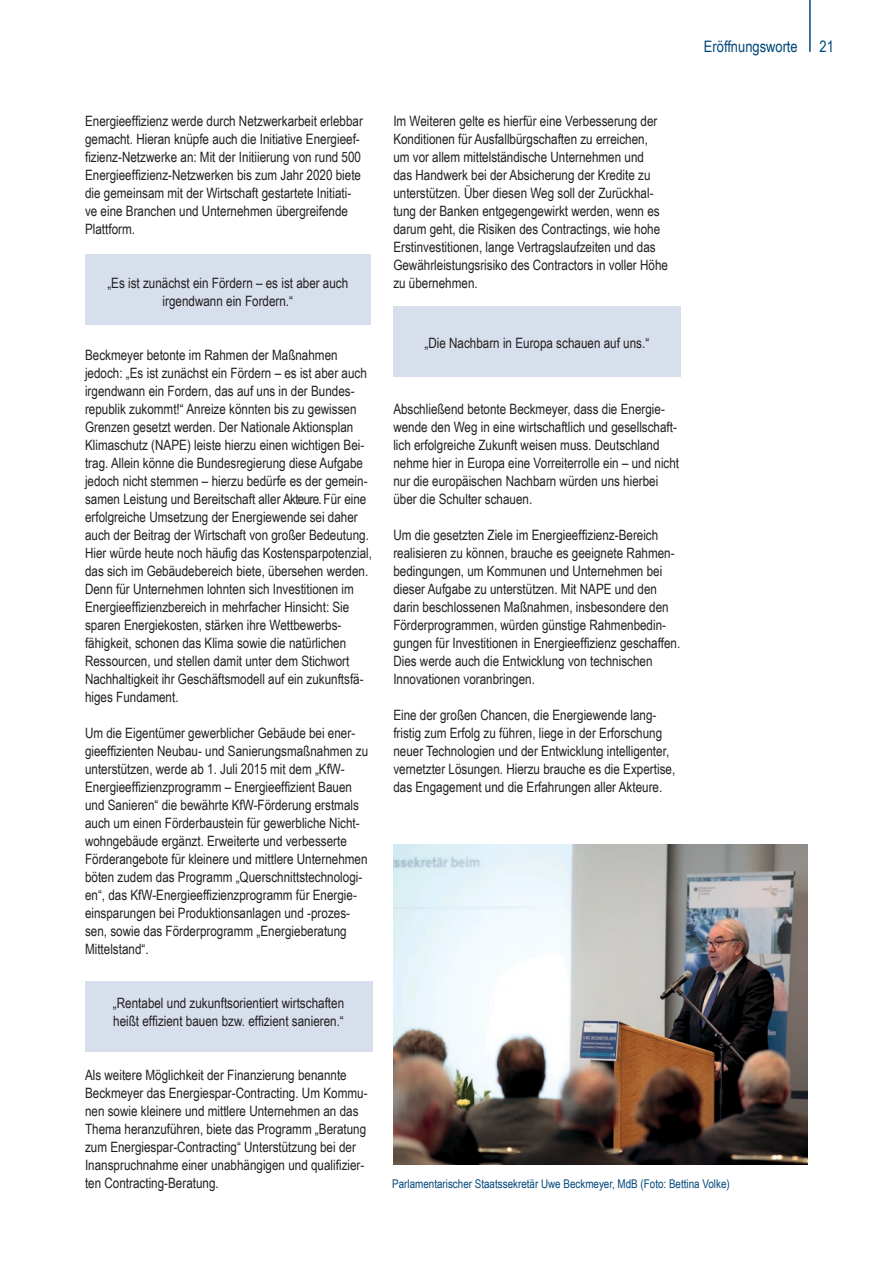
<style>
.page{position:relative;width:893px;height:1263px;background:#fff}
.page>*{position:absolute;margin:0;border:0;box-sizing:border-box;transform-origin:0 0}
.t1{font:15.75px "Arial Narrow";color:#004679}
.t2{font:14.25px/18px "Arial Narrow";color:#231f20}
.t3{font:12px "Arial Narrow";color:#004679}
</style>
<div class="page">
<hr style="left:809px;top:0;width:2px;height:52px;background:#004679">
<div style="left:85px;top:255px;width:286px;height:70px;background:#d8dfec"></div>
<div style="left:393px;top:306px;width:287px;height:70px;background:#d8dfec"></div>
<div style="left:85px;top:981px;width:287px;height:70px;background:#d8dfec"></div>
<img style="left:393px;top:844px;width:415px;height:320px">
<p class="t2" style="left:85px;top:111px;width:279px">Energieeffizienz werde durch Netzwerkarbeit erlebbar gemacht. Hieran knüpfe auch die Initiative Energieef&shy;fizienz-Netzwerke an: Mit der Initiierung von rund 500<br>Energieeffizienz-Netzwerken bis zum Jahr 2020 biete die gemeinsam mit der Wirtschaft gestartete Initiati&shy;ve eine Branchen und Unternehmen übergreifende Plattform.</p>
<p class="t2" style="left:393px;top:111px;width:266px">Im Weiteren gelte es hierfür eine Verbesserung der<br>Konditionen für Ausfallbürgschaften zu erreichen, um vor allem mittelständische Unternehmen und</p>
<p class="t2" style="left:393px;top:165px;width:259px">das Handwerk bei der Absicherung der Kredite zu</p>
<p class="t2" style="left:393px;top:183px;width:268px">unterstützen. Über diesen Weg soll der Zurückhal&shy;tung der Banken entgegengewirkt werden, wenn es darum geht, die Risiken des Contractings, wie hohe</p>
<p class="t2" style="left:107px;top:273px;width:242px;text-align:center">„Es ist zunächst ein Fördern – es ist aber auch irgendwann ein Fordern.“</p>
<p class="t2" style="left:85px;top:345px;width:283px">Beckmeyer betonte im Rahmen der Maßnahmen jedoch: „Es ist zunächst ein Fördern – es ist aber auch</p>
<p class="t2" style="left:85px;top:381px;width:288px">irgendwann ein Fordern, das auf uns in der Bundes&shy;republik zukommt!“ Anreize könnten bis zu gewissen Grenzen gesetzt werden. Der Nationale Aktionsplan Klimaschutz (NAPE) leiste hierzu einen wichtigen Bei&shy;trag. Allein könne die Bundesregierung diese Aufgabe jedoch nicht stemmen – hierzu bedürfe es der gemein&shy;samen Leistung und Bereitschaft aller Akteure. Für eine erfolgreiche Umsetzung der Energiewende sei daher auch der Beitrag der Wirtschaft von großer Bedeutung.<br>Hier würde heute noch häufig das Kostensparpotenzial, das sich im Gebäudebereich biete, übersehen werden.<br>Denn für Unternehmen lohnten sich Investitionen im Energieeffizienzbereich in mehrfacher Hinsicht: Sie sparen Energiekosten, stärken ihre Wettbewerbs&shy;fähigkeit, schonen das Klima sowie die natürlichen Ressourcen, und stellen damit unter dem Stichwort Nachhaltigkeit ihr Geschäftsmodell auf ein zukunftsfä-</p>
<p class="t2" style="left:85px;top:687px;width:95px">higes Fundament.</p>
<p class="t2" style="left:85px;top:723px;width:285px">Um die Eigentümer gewerblicher Gebäude bei ener&shy;gieeffizienten Neubau- und Sanierungsmaßnahmen zu unterstützen, werde ab 1. Juli 2015 mit dem „KfW-Energieeffizienzprogramm – Energieeffizient Bauen und Sanieren“ die bewährte KfW-Förderung erstmals auch um einen Förderbaustein für gewerbliche Nicht&shy;wohngebäude ergänzt. Erweiterte und verbesserte Förderangebote für kleinere und mittlere Unternehmen böten zudem das Programm „Querschnittstechnologi&shy;en“, das KfW-Energieeffizienzprogramm für Energie&shy;einsparungen bei Produktionsanlagen und -prozes&shy;sen, sowie das Förderprogramm „Energieberatung Mittelstand“.</p>
<p class="t2" style="left:113px;top:993px;width:233px">„Rentabel und zukunftsorientiert wirtschaften heißt effizient bauen bzw. effizient sanieren.“</p>
<p class="t2" style="left:393px;top:237px;width:276px">Erstinvestitionen, lange Vertragslaufzeiten und das<br>Gewährleistungsrisiko des Contractors in voller Höhe</p>
<p class="t2" style="left:393px;top:273px;width:86px">zu übernehmen.</p>
<p class="t2" style="left:424px;top:333px;width:226px">„Die Nachbarn in Europa schauen auf uns.“</p>
<p class="t2" style="left:393px;top:399px;width:287px">Abschließend betonte Beckmeyer, dass die Energie&shy;wende den Weg in eine wirtschaftlich und gesellschaft&shy;lich erfolgreiche Zukunft weisen muss. Deutschland nehme hier in Europa eine Vorreiterrolle ein – und nicht nur die europäischen Nachbarn würden uns hierbei über die Schulter schauen.</p>
<p class="t2" style="left:393px;top:525px;width:288px">Um die gesetzten Ziele im Energieeffizienz-Bereich realisieren zu können, brauche es geeignete Rahmen&shy;bedingungen, um Kommunen und Unternehmen bei dieser Aufgabe zu unterstützen. Mit NAPE und den darin beschlossenen Maßnahmen, insbesondere den Förderprogrammen, würden günstige Rahmenbedin&shy;gungen für Investitionen in Energieeffizienz geschaffen.<br>Dies werde auch die Entwicklung von technischen Innovationen voranbringen.</p>
<p class="t2" style="left:393px;top:705px;width:283px">Eine der großen Chancen, die Energiewende lang&shy;fristig zum Erfolg zu führen, liege in der Erforschung neuer Technologien und der Entwicklung intelligenter, vernetzter Lösungen. Hierzu brauche es die Expertise, das Engagement und die Erfahrungen aller Akteure.</p>
<p class="t1" style="left:704px;top:35px;width:95px">Eröffnungsworte</p>
<p class="t1" style="left:820px;top:35px;width:16px">21</p>
<p class="t2" style="left:85px;top:1065px;width:284px">Als weitere Möglichkeit der Finanzierung benannte Beckmeyer das Energiespar-Contracting. Um Kommu&shy;nen sowie kleinere und mittlere Unternehmen an das Thema heranzuführen, biete das Programm „Beratung zum Energiespar-Contracting“ Unterstützung bei der Inanspruchnahme einer unabhängigen und qualifizier&shy;ten Contracting-Beratung.</p>
<p class="t3" style="left:392px;top:1175px;width:339px">Parlamentarischer Staatssekretär Uwe Beckmeyer, MdB (Foto: Bettina Volke)</p>
</div>
